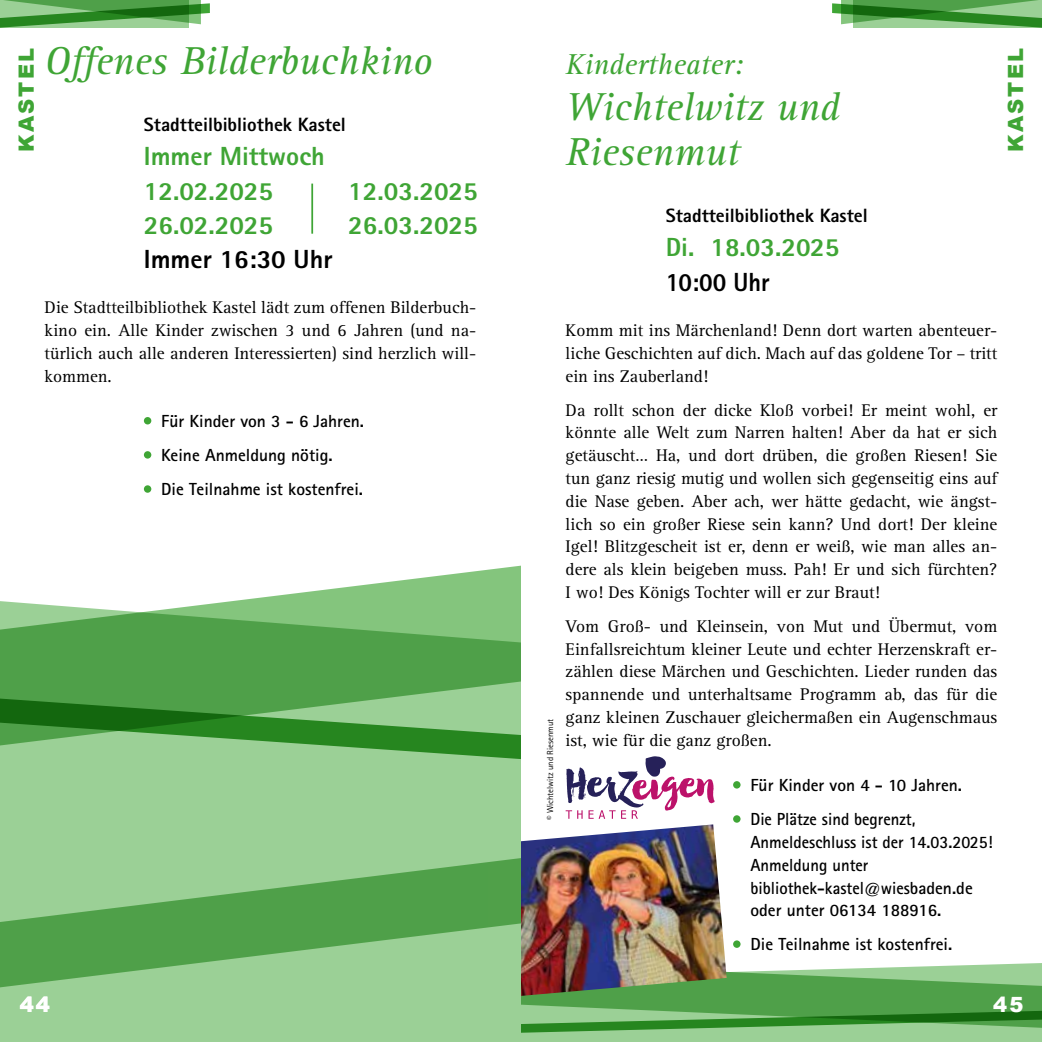
<style>
.page{position:relative;width:1042px;height:1042px;background:#fff}
.page>*{position:absolute;margin:0;border:0;box-sizing:border-box;transform-origin:0 0}
.t1{font:italic 40.25px/45.5px "Rotis Serif Std";color:#3fa535}
.t2{font:italic 29.75px "Rotis Serif Std";color:#3fa535}
.t3{font:800 26.25px/34.1px "Rotis Sans Serif Std";color:#3fa535}
.t4{font:800 26.25px "Rotis Sans Serif Std";color:#000}
.t5{font:800 26.25px "Rotis Sans Serif Std";color:#000;scale:.93 1}
.t6{font:900 21px "Arial";letter-spacing:.1em;color:#3fa535}
.t7{font:900 21px "Arial";color:#fff}
.t8{font:800 19.25px "Rotis Sans Serif Std";color:#000}
.t9{font:17.5px/22.8px "Rotis Serif";color:#000;text-align:justify}
.t10{font:700 17.5px/34.1px "Rotis Sans Serif Std";color:#000}
.t11{font:700 17.5px/22.8px "Rotis Sans Serif Std";color:#000;scale:.95 1}
.t12{font:8.75px "Rotis Sans Serif Std";color:#000}
</style>
<div class="page">
<svg style="left:521px;top:963px;width:521px;height:79px;background:#6fb269"></svg>
<img style="left:521px;top:826px;width:205px;height:171px">
<div style="left:0;top:759px;width:521px;height:283px;background:#9bd096"></div>
<svg style="left:0;top:566px;width:521px;height:131px;fill:#4fa049"></svg>
<svg style="left:0;top:858px;width:521px;height:131px;background:#75b86f"></svg>
<svg style="left:0;top:697px;width:521px;height:62px;background:#5ea759"></svg>
<svg style="left:832px;top:0;width:210px;height:28px;background:#60a85b"></svg>
<div style="left:144px;top:417px;width:7px;height:7px;background:#3fa535;border-radius:50%"></div>
<div style="left:144px;top:451px;width:7px;height:8px;background:#3fa535;border-radius:50%"></div>
<div style="left:144px;top:485px;width:7px;height:8px;background:#3fa535;border-radius:50%"></div>
<hr style="left:311px;top:184px;width:2px;height:50px;background:#3fa535">
<svg style="left:0;top:0;width:210px;height:28px;background:#60a85b"></svg>
<div style="left:733px;top:781px;width:7px;height:7px;background:#3fa535;border-radius:50%"></div>
<div style="left:733px;top:815px;width:7px;height:8px;background:#3fa535;border-radius:50%"></div>
<div style="left:733px;top:940px;width:7px;height:8px;background:#3fa535;border-radius:50%"></div>
<svg style="left:566px;top:756px;width:148px;height:63px"></svg>
<p class="t6" style="left:11px;top:152px;width:105px;rotate:-90deg">KASTEL</p>
<h1 class="t1" style="left:45px;top:40px;width:389px">Offenes Bilderbuchkino</h1>
<p class="t8" style="left:144px;top:112px;width:204px">Stadtteilbibliothek Kastel</p>
<h3 class="t3" style="left:144px;top:139px;width:182px">Immer Mittwoch<br>12.02.2025<br>26.02.2025</h3>
<h3 class="t4" style="left:144px;top:242px;width:190px">Immer 16:30 Uhr</h3>
<h3 class="t3" style="left:348px;top:173px;width:131px">12.03.2025<br>26.03.2025</h3>
<p class="t9" style="left:45px;top:297px;width:433px">Die Stadtteilbibliothek Kastel lädt zum offenen Bilderbuch&shy;kino ein. Alle Kinder zwischen 3 und 6 Jahren (und na&shy;türlich auch alle anderen Interessierten) sind herzlich will&shy;kommen.</p>
<p class="t10" style="left:161px;top:404px;width:204px">Für Kinder von 3 - 6 Jahren.<br>Keine Anmeldung nötig.<br>Die Teilnahme ist kostenfrei.</p>
<p class="t7" style="left:20px;top:989px;width:32px">44</p>
<h2 class="t2" style="left:566px;top:48px;width:179px">Kindertheater:</h2>
<h1 class="t1" style="left:566px;top:85px;width:276px">Wichtelwitz und<br>Riesenmut</h1>
<p class="t6" style="left:1000px;top:152px;width:105px;rotate:-90deg">KASTEL</p>
<p class="t12" style="left:545px;top:820px;width:103px;rotate:-90deg">© Wichtelwitz und Riesenmut</p>
<p class="t8" style="left:666px;top:203px;width:204px">Stadtteilbibliothek Kastel</p>
<h3 class="t3" style="left:666px;top:230px;width:175px">Di. 18.03.2025</h3>
<h3 class="t5" style="left:666px;top:265px;width:113px">10:00 Uhr</h3>
<p class="t9" style="left:566px;top:319px;width:433px">Komm mit ins Märchenland! Denn dort warten abenteuer&shy;liche Geschichten auf dich. Mach auf das goldene Tor – tritt ein ins Zauberland!</p>
<p class="t9" style="left:566px;top:399px;width:433px">Da rollt schon der dicke Kloß vorbei! Er meint wohl, er könnte alle Welt zum Narren halten! Aber da hat er sich getäuscht… Ha, und dort drüben, die großen Riesen! Sie tun ganz riesig mutig und wollen sich gegenseitig eins auf die Nase geben. Aber ach, wer hätte gedacht, wie ängst&shy;lich so ein großer Riese sein kann? Und dort! Der kleine Igel! Blitzgescheit ist er, denn er weiß, wie man alles an&shy;dere als klein beigeben muss. Pah! Er und sich fürchten?<br>I wo! Des Königs Tochter will er zur Braut!</p>
<p class="t9" style="left:566px;top:615px;width:433px">Vom Groß- und Kleinsein, von Mut und Übermut, vom Einfallsreichtum kleiner Leute und echter Herzenskraft er&shy;zählen diese Märchen und Geschichten. Lieder runden das spannende und unterhaltsame Programm ab, das für die ganz kleinen Zuschauer gleichermaßen ein Augenschmaus ist, wie für die ganz großen.</p>
<p class="t10" style="left:750px;top:768px;width:213px">Für Kinder von 4 - 10 Jahren.<br>Die Plätze sind begrenzt,</p>
<p class="t11" style="left:750px;top:830px;width:256px">Anmeldeschluss ist der 14.03.2025!<br>Anmeldung unter bibliothek-kastel@wiesbaden.de oder unter 06134 188916.</p>
<p class="t10" style="left:750px;top:927px;width:203px">Die Teilnahme ist kostenfrei.</p>
<p class="t7" style="left:993px;top:989px;width:32px">45</p>
</div>
